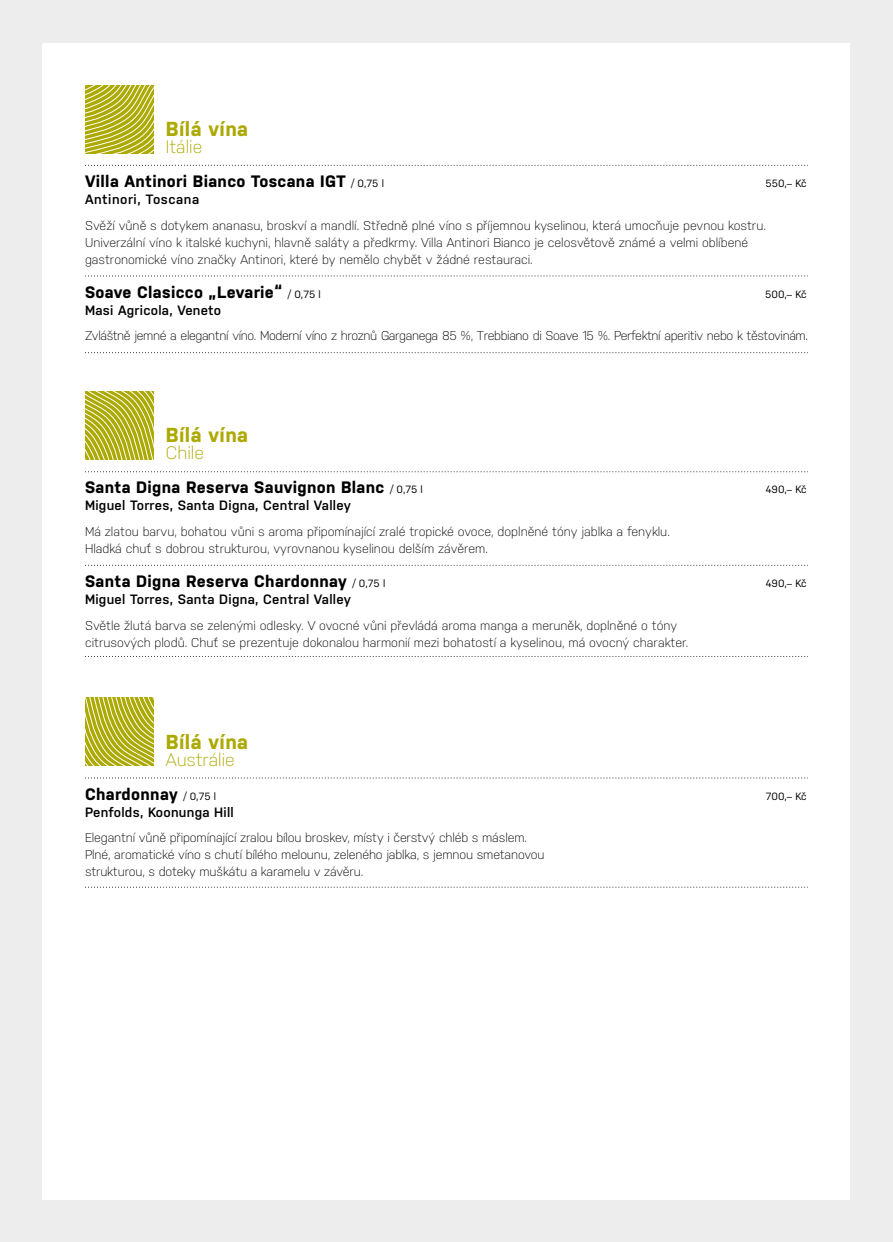
<style>
.page{position:relative;width:893px;height:1242px;background:#ededed}
.page>*{position:absolute;margin:0;border:0;box-sizing:border-box;transform-origin:0 0}
.t1{font:700 20.25px "Nudista";letter-spacing:.02em;color:#aca900}
.t2{font:300 18px "Nudista";color:#aca900}
.t3{font:700 16.5px "Nudista";letter-spacing:.02em;color:#000}
.t4{font:600 13.5px "Nudista";letter-spacing:.02em;color:#000}
.t5{font:600 13.5px "Nudista";letter-spacing:.04em;color:#000}
.t6{font:300 12.75px/17px "Nudista";color:#000}
.t7{font:300 12.75px "Nudista";letter-spacing:-.03em;color:#000}
.t8{font:10.5px "Nudista";color:#000}
.s1{font-weight:400;font-size:10.5px}
</style>
<div class="page">
<div style="left:43px;top:43px;width:807px;height:1156px;background:#fff"></div>
<svg style="left:85px;top:165px;width:723px;height:1px"></svg>
<svg style="left:85px;top:471px;width:723px;height:1px"></svg>
<svg style="left:85px;top:275px;width:723px;height:1px"></svg>
<svg style="left:85px;top:565px;width:723px;height:1px"></svg>
<svg style="left:85px;top:777px;width:723px;height:1px"></svg>
<svg style="left:85px;top:352px;width:723px;height:1px"></svg>
<svg style="left:85px;top:656px;width:723px;height:1px"></svg>
<svg style="left:85px;top:887px;width:723px;height:1px"></svg>
<svg style="left:85px;top:391px;width:68px;height:68px;background:#bebc39"></svg>
<svg style="left:85px;top:85px;width:68px;height:68px;background:#bebc39"></svg>
<svg style="left:85px;top:697px;width:68px;height:68px;background:#bebc39"></svg>
<h1 class="t1" style="left:166px;top:114px;width:84px">Bílá vína</h1>
<h2 class="t2" style="left:166px;top:134px;width:38px">Itálie</h2>
<p class="t3" style="left:85px;top:169px;width:300px">Villa Antinori Bianco Toscana IGT <span class="s1">/ 0,75 l</span></p>
<p class="t8" style="left:765px;top:176px;width:43px">550,– Kč</p>
<p class="t5" style="left:85px;top:190px;width:116px">Antinori, Toscana</p>
<p class="t6" style="left:85px;top:216px;width:682px">Svěží vůně s dotykem ananasu, broskví a mandlí. Středně plné víno s příjemnou kyselinou, která umocňuje pevnou kostru.<br>Univerzální víno k italské kuchyni, hlavně saláty a předkrmy. Villa Antinori Bianco je celosvětově známé a velmi oblíbené gastronomické víno značky Antinori, které by nemělo chybět v žádné restauraci.</p>
<p class="t3" style="left:85px;top:280px;width:237px">Soave Clasicco „Levarie“ <span class="s1">/ 0,75 l</span></p>
<p class="t8" style="left:765px;top:286px;width:43px">500,– Kč</p>
<p class="t4" style="left:85px;top:300px;width:138px">Masi Agricola, Veneto</p>
<p class="t7" style="left:85px;top:327px;width:724px">Zvláštně jemné a elegantní víno. Moderní víno z hroznů Garganega 85 %, Trebbiano di Soave 15 %. Perfektní aperitiv nebo k těstovinám.</p>
<h1 class="t1" style="left:166px;top:420px;width:84px">Bílá vína</h1>
<h2 class="t2" style="left:166px;top:440px;width:40px">Chile</h2>
<p class="t3" style="left:85px;top:475px;width:339px">Santa Digna Reserva Sauvignon Blanc <span class="s1">/ 0,75 l</span></p>
<p class="t8" style="left:766px;top:482px;width:42px">490,– Kč</p>
<p class="t4" style="left:85px;top:496px;width:267px">Miguel Torres, Santa Digna, Central Valley</p>
<p class="t6" style="left:85px;top:522px;width:586px">Má zlatou barvu, bohatou vůni s aroma připomínající zralé tropické ovoce, doplněné tóny jablka a fenyklu.<br>Hladká chuť s dobrou strukturou, vyrovnanou kyselinou delším závěrem.</p>
<p class="t3" style="left:85px;top:569px;width:302px">Santa Digna Reserva Chardonnay <span class="s1">/ 0,75 l</span></p>
<p class="t8" style="left:766px;top:575px;width:42px">490,– Kč</p>
<p class="t4" style="left:85px;top:589px;width:267px">Miguel Torres, Santa Digna, Central Valley</p>
<p class="t6" style="left:85px;top:615px;width:605px">Světle žlutá barva se zelenými odlesky. V ovocné vůni převládá aroma manga a meruněk, doplněné o tóny citrusových plodů. Chuť se prezentuje dokonalou harmonií mezi bohatostí a kyselinou, má ovocný charakter.</p>
<h1 class="t1" style="left:166px;top:726px;width:84px">Bílá vína</h1>
<h2 class="t2" style="left:166px;top:746px;width:70px">Austrálie</h2>
<p class="t3" style="left:85px;top:781px;width:133px">Chardonnay <span class="s1">/ 0,75 l</span></p>
<p class="t8" style="left:766px;top:788px;width:42px">700,– Kč</p>
<p class="t4" style="left:85px;top:802px;width:150px">Penfolds, Koonunga Hill</p>
<p class="t6" style="left:85px;top:828px;width:461px">Elegantní vůně připomínající zralou bílou broskev, místy i čerstvý chléb s máslem.<br>Plné, aromatické víno s chutí bílého melounu, zeleného jablka, s jemnou smetanovou strukturou, s doteky muškátu a karamelu v závěru.</p>
</div>
